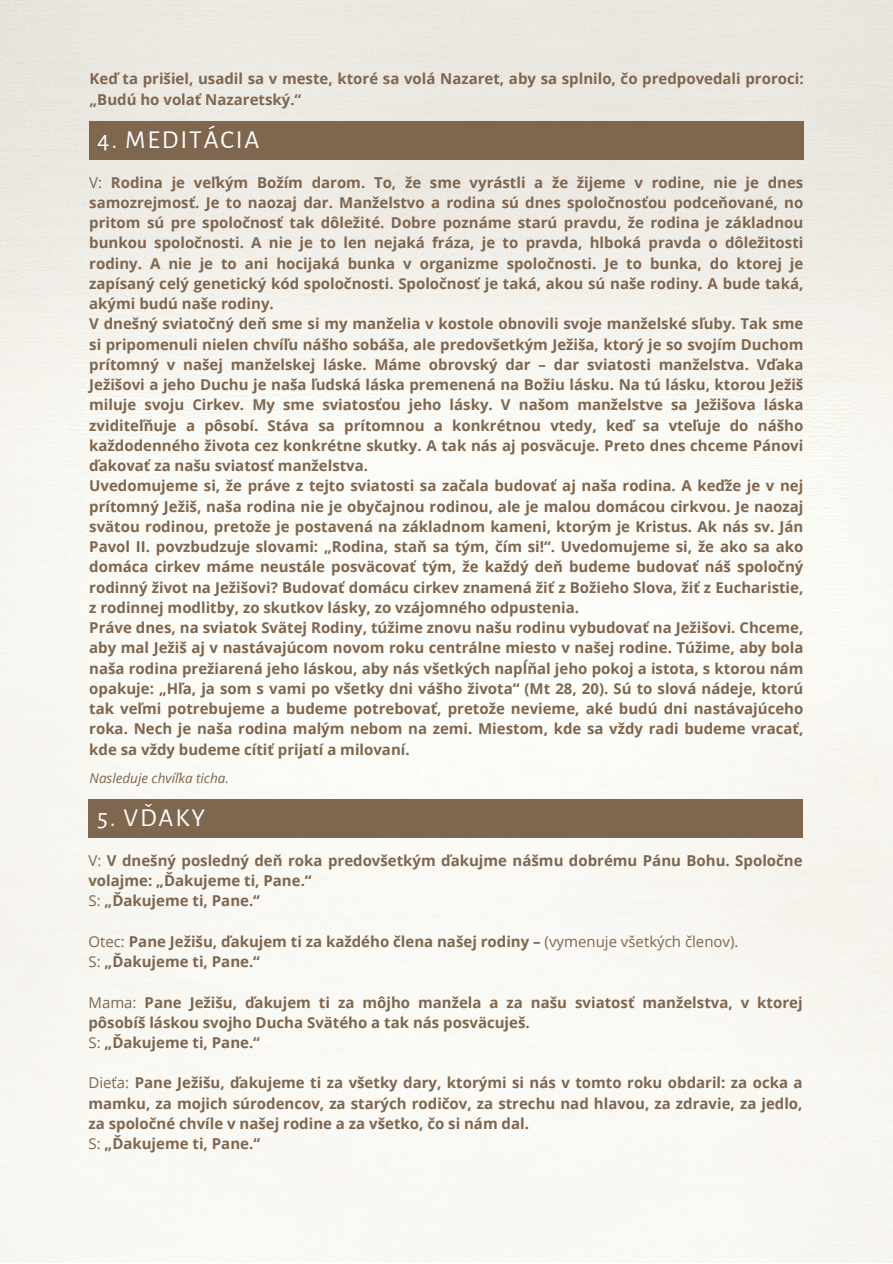
<style>
.page{position:relative;width:893px;height:1264px;background:#fff}
.page>*{position:absolute;margin:0;border:0;box-sizing:border-box;transform-origin:0 0}
.t1{font:25.95px "Alegreya Sans";letter-spacing:.07em;color:#fff}
.t2{font:700 15px/20.2px "Open Sans";color:#7e664f;text-align:justify}
.t3{font:italic 13.5px "Open Sans";color:#7e664f}
.s1{font-weight:400}
</style>
<div class="page">
<img style="left:0;top:0;width:892px;height:1262px">
<div style="left:89px;top:122px;width:714px;height:38px;background:#7e664f"></div>
<div style="left:88px;top:799px;width:714px;height:39px;background:#7e664f"></div>
<p class="t2" style="left:89px;top:68px;width:715px">Keď ta prišiel, usadil sa v meste, ktoré sa volá Nazaret, aby sa splnilo, čo predpovedali proroci: „Budú ho volať Nazaretský.“</p>
<p class="t1" style="left:97px;top:127px;width:164px">4. MEDITÁCIA</p>
<p class="t2" style="left:89px;top:172px;width:715px"><span class="s1">V:</span> Rodina je veľkým Božím darom. To, že sme vyrástli a že žijeme v rodine, nie je dnes samozrejmosť. Je to naozaj dar. Manželstvo a rodina sú dnes spoločnosťou podceňované, no pritom sú pre spoločnosť tak dôležité. Dobre poznáme starú pravdu, že rodina je základnou bunkou spoločnosti. A nie je to len nejaká fráza, je to pravda, hlboká pravda o dôležitosti rodiny. A nie je to ani hocijaká bunka v organizme spoločnosti. Je to bunka, do ktorej je zapísaný celý genetický kód spoločnosti. Spoločnosť je taká, akou sú naše rodiny. A bude taká, akými budú naše rodiny.</p>
<p class="t2" style="left:89px;top:313px;width:715px">V dnešný sviatočný deň sme si my manželia v kostole obnovili svoje manželské sľuby. Tak sme si pripomenuli nielen chvíľu nášho sobáša, ale predovšetkým Ježiša, ktorý je so svojím Duchom prítomný v našej manželskej láske. Máme obrovský dar – dar sviatosti manželstva. Vďaka Ježišovi a jeho Duchu je naša ľudská láska premenená na Božiu lásku. Na tú lásku, ktorou Ježiš miluje svoju Cirkev. My sme sviatosťou jeho lásky. V našom manželstve sa Ježišova láska zviditeľňuje a pôsobí. Stáva sa prítomnou a konkrétnou vtedy, keď sa vteľuje do nášho každodenného života cez konkrétne skutky. A tak nás aj posväcuje. Preto dnes chceme Pánovi ďakovať za našu sviatosť manželstva.</p>
<p class="t2" style="left:89px;top:475px;width:715px">Uvedomujeme si, že práve z tejto sviatosti sa začala budovať aj naša rodina. A keďže je v nej prítomný Ježiš, naša rodina nie je obyčajnou rodinou, ale je malou domácou cirkvou. Je naozaj svätou rodinou, pretože je postavená na základnom kameni, ktorým je Kristus. Ak nás sv. Ján Pavol II. povzbudzuje slovami: „Rodina, staň sa tým, čím si!“. Uvedomujeme si, že ako sa ako domáca cirkev máme neustále posväcovať tým, že každý deň budeme budovať náš spoločný rodinný život na Ježišovi? Budovať domácu cirkev znamená žiť z Božieho Slova, žiť z Eucharistie, z rodinnej modlitby, zo skutkov lásky, zo vzájomného odpustenia.</p>
<p class="t2" style="left:89px;top:617px;width:715px">Práve dnes, na sviatok Svätej Rodiny, túžime znovu našu rodinu vybudovať na Ježišovi. Chceme, aby mal Ježiš aj v nastávajúcom novom roku centrálne miesto v našej rodine. Túžime, aby bola naša rodina prežiarená jeho láskou, aby nás všetkých napĺňal jeho pokoj a istota, s ktorou nám opakuje: „Hľa, ja som s vami po všetky dni vášho života“ (Mt 28, 20). Sú to slová nádeje, ktorú tak veľmi potrebujeme a budeme potrebovať, pretože nevieme, aké budú dni nastávajúceho roka. Nech je naša rodina malým nebom na zemi. Miestom, kde sa vždy radi budeme vracať, kde sa vždy budeme cítiť prijatí a milovaní.</p>
<p class="t3" style="left:89px;top:768px;width:141px">Nasleduje chvíľka ticha.</p>
<p class="t1" style="left:97px;top:805px;width:109px">5. VĎAKY</p>
<p class="t2" style="left:88px;top:849px;width:715px"><span class="s1">V:</span> V dnešný posledný deň roka predovšetkým ďakujme nášmu dobrému Pánu Bohu. Spoločne volajme: „Ďakujeme ti, Pane.“</p>
<p class="t2" style="left:88px;top:890px;width:173px"><span class="s1">S:</span> „Ďakujeme ti, Pane.“</p>
<p class="t2" style="left:88px;top:930px;width:651px"><span class="s1">Otec:</span> Pane Ježišu, ďakujem ti za každého člena našej rodiny – <span class="s1">(vymenuje všetkých členov).</span></p>
<p class="t2" style="left:88px;top:951px;width:173px"><span class="s1">S:</span> „Ďakujeme ti, Pane.“</p>
<p class="t2" style="left:88px;top:991px;width:715px"><span class="s1">Mama:</span> Pane Ježišu, ďakujem ti za môjho manžela a za našu sviatosť manželstva, v ktorej pôsobíš láskou svojho Ducha Svätého a tak nás posväcuješ.</p>
<p class="t2" style="left:88px;top:1032px;width:173px"><span class="s1">S:</span> „Ďakujeme ti, Pane.“</p>
<p class="t2" style="left:88px;top:1072px;width:715px"><span class="s1">Dieťa:</span> Pane Ježišu, ďakujeme ti za všetky dary, ktorými si nás v tomto roku obdaril: za ocka a mamku, za mojich súrodencov, za starých rodičov, za strechu nad hlavou, za zdravie, za jedlo, za spoločné chvíle v našej rodine a za všetko, čo si nám dal.</p>
<p class="t2" style="left:88px;top:1133px;width:173px"><span class="s1">S:</span> „Ďakujeme ti, Pane.“</p>
</div>
